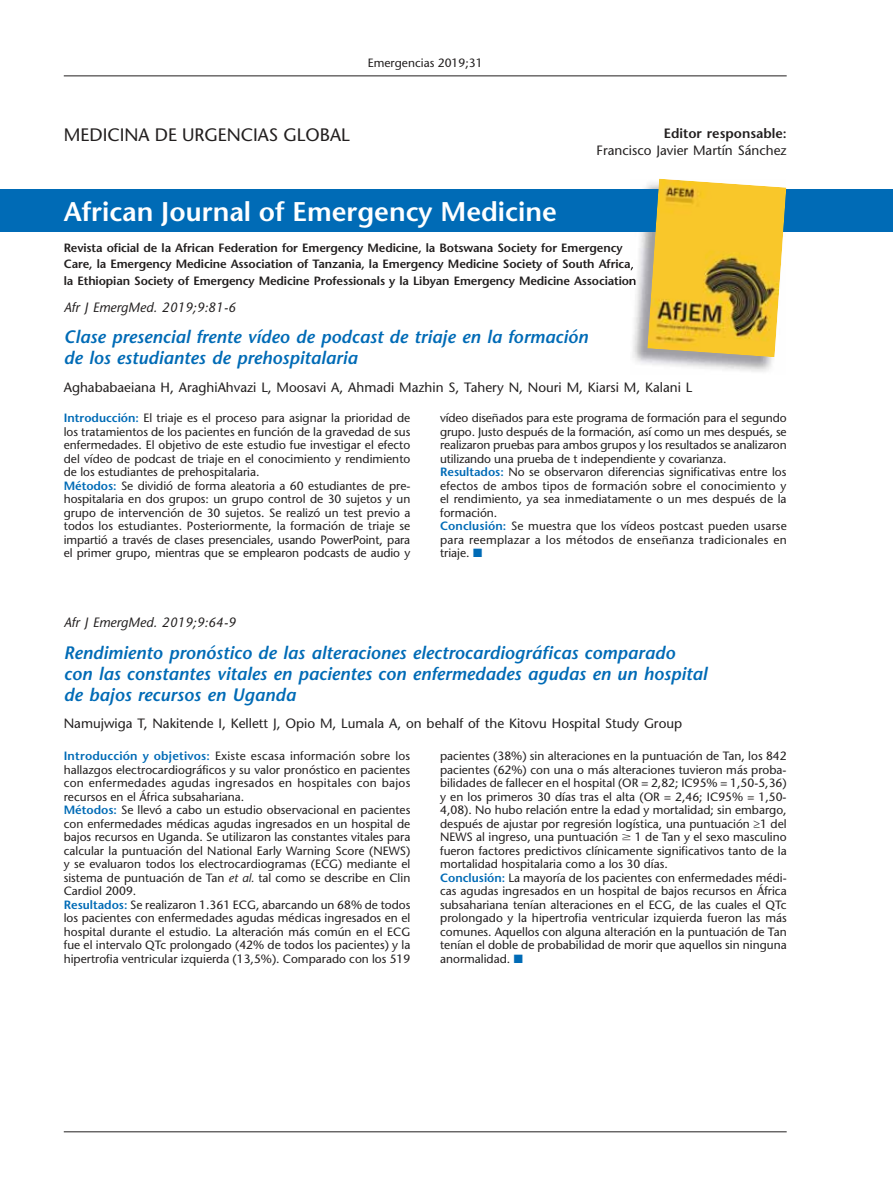
<style>
.page{position:relative;width:893px;height:1191px;background:#fff}
.page>*{position:absolute;margin:0;border:0;box-sizing:border-box;transform-origin:0 0}
.t1{font:600 27px "Stone Sans";color:#fff}
.t2{font:italic 600 18px/21px "Stone Sans";color:#006bb6}
.t3{font:18px "Stone Sans";color:#221f1f}
.t4{font:13.5px "Stone Sans";color:#221f1f}
.t5{font:italic 13.5px "Stone Sans";color:#221f1f}
.t6{font:600 13.5px "Stone Sans";color:#221f1f}
.t7{font:12px/13.5px "Stone Sans";color:#221f1f}
.t8{font:600 12px/16.5px "Stone Sans";letter-spacing:-.01em;color:#221f1f}
.s1{font-weight:600;color:#006bb6}
.s2{color:#006bb6}
.s3{font-style:italic}
</style>
<div class="page">
<hr style="left:64px;top:1131px;width:723px;height:1px;background:#221f1f">
<hr style="left:64px;top:75px;width:723px;height:1px;background:#221f1f">
<div style="left:0;top:189px;width:893px;height:43px;background:#006bb6"></div>
<img style="left:632px;top:186px;width:141px;height:186px">
<img style="left:632px;top:189px;width:15px;height:43px">
<svg style="left:630px;top:260px;width:5px;height:28px"></svg>
<img style="left:647px;top:179px;width:139px;height:178px">
<p class="t7" style="left:368px;top:57px;width:116px">Emergencias 2019;31</p>
<h2 class="t3" style="left:64px;top:126px;width:288px">MEDICINA DE URGENCIAS GLOBAL</h2>
<p class="t6" style="left:664px;top:127px;width:124px">Editor responsable:</p>
<p class="t4" style="left:597px;top:143px;width:192px">Francisco Javier Martín Sánchez</p>
<h1 class="t1" style="left:64px;top:198px;width:495px">African Journal of Emergency Medicine</h1>
<p class="t8" style="left:64px;top:240px;width:574px">Revista oficial de la African Federation for Emergency Medicine, la Botswana Society for Emergency<br>Care, la Emergency Medicine Association of Tanzania, la Emergency Medicine Society of South Africa, la Ethiopian Society of Emergency Medicine Professionals y la Libyan Emergency Medicine Association</p>
<p class="t5" style="left:64px;top:300px;width:174px">Afr J EmergMed. 2019;9:81-6</p>
<h2 class="t2" style="left:64px;top:327px;width:526px">Clase presencial frente vídeo de podcast de triaje en la formación de los estudiantes de prehospitalaria</h2>
<p class="t4" style="left:64px;top:380px;width:630px">Aghababaeiana H, AraghiAhvazi L, Moosavi A, Ahmadi Mazhin S, Tahery N, Nouri M, Kiarsi M, Kalani L</p>
<p class="t7" style="left:64px;top:412px;width:348px"><span class="s1">Introducción:</span> El triaje es el proceso para asignar la prioridad de los tratamientos de los pacientes en función de la gravedad de sus enfermedades. El objetivo de este estudio fue investigar el efecto del vídeo de podcast de triaje en el conocimiento y rendimiento de los estudiantes de prehospitalaria.<br><span class="s1">Métodos:</span> Se dividió de forma aleatoria a 60 estudiantes de pre&shy;hospitalaria en dos grupos: un grupo control de 30 sujetos y un grupo de intervención de 30 sujetos. Se realizó un test previo a todos los estudiantes. Posteriormente, la formación de triaje se impartió a través de clases presenciales, usando PowerPoint, para el primer grupo, mientras que se emplearon podcasts de audio y</p>
<p class="t7" style="left:440px;top:412px;width:348px">vídeo diseñados para este programa de formación para el segundo grupo. Justo después de la formación, así como un mes después, se realizaron pruebas para ambos grupos y los resultados se analizaron utilizando una prueba de t independiente y covarianza.<br><span class="s1">Resultados:</span> No se observaron diferencias significativas entre los efectos de ambos tipos de formación sobre el conocimiento y el rendimiento, ya sea inmediatamente o un mes después de la formación.<br><span class="s1">Conclusión:</span> Se muestra que los vídeos postcast pueden usarse para reemplazar a los métodos de enseñanza tradicionales en triaje. <span class="s2">■</span></p>
<p class="t5" style="left:64px;top:616px;width:174px">Afr J EmergMed. 2019;9:64-9</p>
<h2 class="t2" style="left:64px;top:643px;width:645px">Rendimiento pronóstico de las alteraciones electrocardiográficas comparado con las constantes vitales en pacientes con enfermedades agudas en un hospital de bajos recursos en Uganda</h2>
<p class="t4" style="left:64px;top:716px;width:620px">Namujwiga T, Nakitende I, Kellett J, Opio M, Lumala A, on behalf of the Kitovu Hospital Study Group</p>
<p class="t7" style="left:64px;top:750px;width:348px"><span class="s1">Introducción y objetivos:</span> Existe escasa información sobre los hallazgos electrocardiográficos y su valor pronóstico en pacientes con enfermedades agudas ingresados en hospitales con bajos recursos en el África subsahariana.<br><span class="s1">Métodos:</span> Se llevó a cabo un estudio observacional en pacientes con enfermedades médicas agudas ingresados en un hospital de bajos recursos en Uganda. Se utilizaron las constantes vitales para calcular la puntuación del National Early Warning Score (NEWS) y se evaluaron todos los electrocardiogramas (ECG) mediante el sistema de puntuación de Tan <span class="s3">et al.</span> tal como se describe en Clin Cardiol 2009.<br><span class="s1">Resultados:</span> Se realizaron 1.361 ECG, abarcando un 68% de todos los pacientes con enfermedades agudas médicas ingresados en el hospital durante el estudio. La alteración más común en el ECG fue el intervalo QTc prolongado (42% de todos los pacientes) y la hipertrofia ventricular izquierda (13,5%). Comparado con los 519</p>
<p class="t7" style="left:440px;top:750px;width:348px;text-align:justify">pacientes (38%) sin alteraciones en la puntuación de Tan, los 842 pacientes (62%) con una o más alteraciones tuvieron más proba&shy;bilidades de fallecer en el hospital (OR = 2,82; IC95% = 1,50-5,36) y en los primeros 30 días tras el alta (OR = 2,46; IC95% = 1,50- 4,08). No hubo relación entre la edad y mortalidad; sin embargo, después de ajustar por regresión logística, una puntuación ▼1 del NEWS al ingreso, una puntuación</p>
<p class="t7" style="left:440px;top:831px;width:348px;text-indent:195px">1 de Tan y el sexo masculino fueron factores predictivos clínicamente significativos tanto de la mortalidad hospitalaria como a los 30 días.<br><span class="s1">Conclusión:</span> La mayoría de los pacientes con enfermedades médi&shy;cas agudas ingresados en un hospital de bajos recursos en África subsahariana tenían alteraciones en el ECG, de las cuales el QTc prolongado y la hipertrofia ventricular izquierda fueron las más comunes. Aquellos con alguna alteración en la puntuación de Tan tenían el doble de probabilidad de morir que aquellos sin ninguna anormalidad. <span class="s2">■</span></p>
</div>
